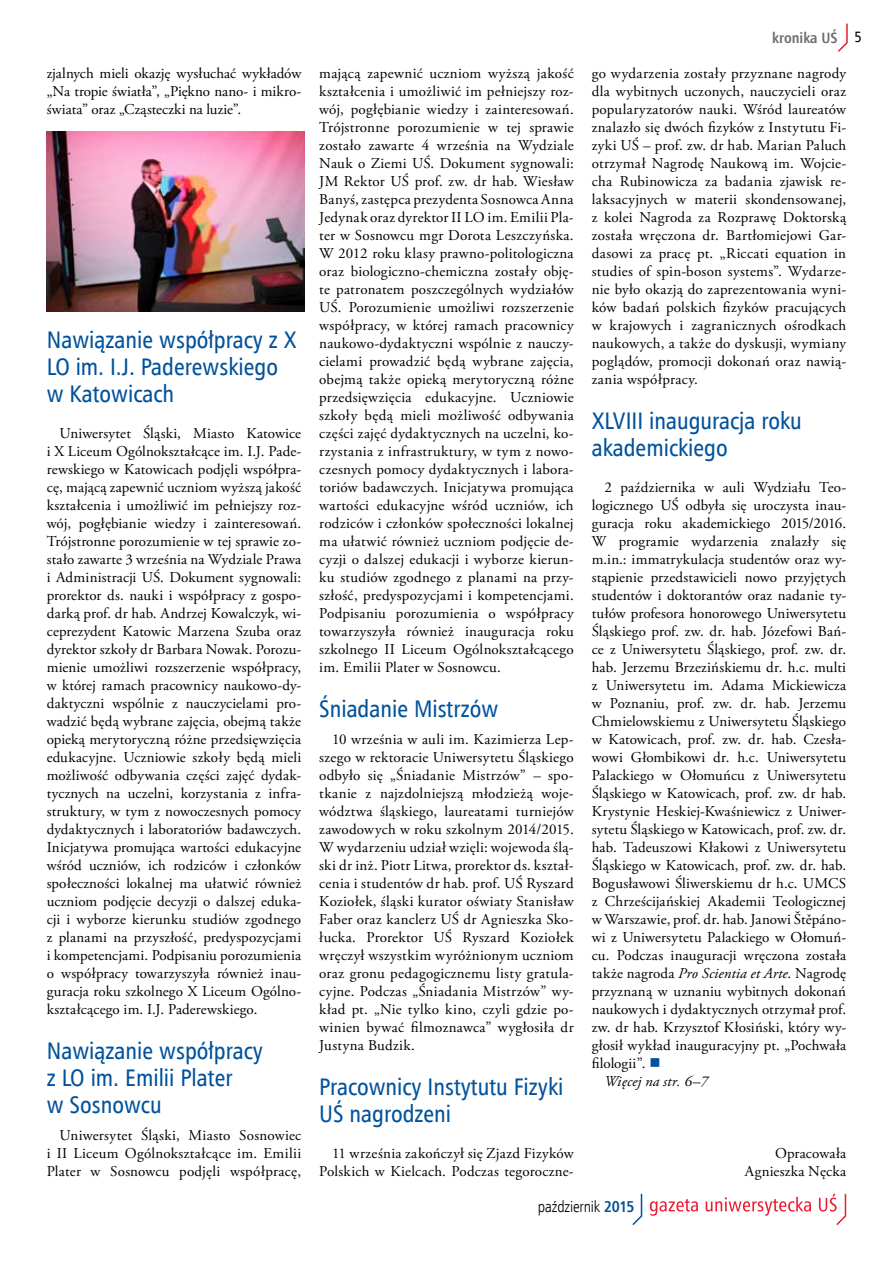
<style>
.page{position:relative;width:893px;height:1263px;background:#fff}
.page>*{position:absolute;margin:0;border:0;box-sizing:border-box;transform-origin:0 0}
.t1{font:24px/27px "Humnst 777 Cn EU";color:#00529c}
.t2{font:15.75px "Humnst 777 Lt Cn EU";letter-spacing:-.01em;color:#000}
.t3{font:15px/18px "Adobe Garamond Pro";letter-spacing:.01em;color:#000;text-align:justify}
.t4{font:italic 15px "Adobe Garamond Pro";letter-spacing:.01em;color:#000}
.t5{font:700 15px "Humnst 777 Cn EU";color:#6d6f71}
.t6{font:15px "Humnst 777 Cn EU";color:#000}
.s1{font-style:italic}
.s2{color:#00529c}
.s3{font-family:"Humnst 777 Cn EU";font-weight:700;color:#00529c}
</style>
<div class="page">
<svg style="left:632px;top:1193px;width:11px;height:32px"></svg>
<svg style="left:650px;top:1199px;width:48px;height:17px"></svg>
<svg style="left:706px;top:1197px;width:105px;height:19px"></svg>
<svg style="left:819px;top:1193px;width:28px;height:32px"></svg>
<svg style="left:838px;top:23px;width:10px;height:29px"></svg>
<img style="left:47px;top:132px;width:258px;height:180px">
<p class="t3" style="left:47px;top:64px;width:256px">zjalnych mieli okazję wysłuchać wykładów „Na tropie światła”, „Piękno nano- i mikro&shy;świata” oraz „Cząsteczki na luzie”.</p>
<h1 class="t1" style="left:47px;top:326px;width:251px">Nawiązanie współpracy z X<br>LO im. I.J. Paderewskiego w Katowicach</h1>
<p class="t3" style="left:47px;top:424px;width:256px;text-indent:13px">Uniwersytet Śląski, Miasto Katowice i X Liceum Ogólnokształcące im. I.J. Pade&shy;rewskiego w Katowicach podjęli współpra&shy;cę, mającą zapewnić uczniom wyższą jakość kształcenia i umożliwić im pełniejszy roz&shy;wój, pogłębianie wiedzy i zainteresowań.<br>Trójstronne porozumienie w tej sprawie zo&shy;stało zawarte 3 września na Wydziale Prawa i Administracji UŚ. Dokument sygnowali: prorektor ds. nauki i współpracy z gospo&shy;darką prof. dr hab. Andrzej Kowalczyk, wi&shy;ceprezydent Katowic Marzena Szuba oraz dyrektor szkoły dr Barbara Nowak. Porozu&shy;mienie umożliwi rozszerzenie współpracy, w której ramach pracownicy naukowo-dy&shy;daktyczni wspólnie z nauczycielami pro&shy;wadzić będą wybrane zajęcia, obejmą także opieką merytoryczną różne przedsięwzięcia edukacyjne. Uczniowie szkoły będą mieli możliwość odbywania części zajęć dydak&shy;tycznych na uczelni, korzystania z infra&shy;struktury, w tym z nowoczesnych pomocy dydaktycznych i laboratoriów badawczych.<br>Inicjatywa promująca wartości edukacyjne wśród uczniów, ich rodziców i członków społeczności lokalnej ma ułatwić również uczniom podjęcie decyzji o dalszej eduka&shy;cji i wyborze kierunku studiów zgodnego z planami na przyszłość, predyspozycjami i kompetencjami. Podpisaniu porozumienia o współpracy towarzyszyła również inau&shy;guracja roku szkolnego X Liceum Ogólno&shy;kształcącego im. I.J. Paderewskiego.</p>
<h1 class="t1" style="left:47px;top:1037px;width:218px">Nawiązanie współpracy z LO im. Emilii Plater<br>w Sosnowcu</h1>
<p class="t3" style="left:47px;top:1126px;width:256px;text-indent:13px">Uniwersytet Śląski, Miasto Sosnowiec i II Liceum Ogólnokształcące im. Emilii Plater w Sosnowcu podjęli współpracę,</p>
<p class="t5" style="left:772px;top:28px;width:67px">kronika UŚ</p>
<p class="t6" style="left:854px;top:28px;width:9px">5</p>
<p class="t3" style="left:319px;top:64px;width:256px">mającą zapewnić uczniom wyższą jakość kształcenia i umożliwić im pełniejszy roz&shy;wój, pogłębianie wiedzy i zainteresowań.<br>Trójstronne porozumienie w tej sprawie zostało zawarte 4 września na Wydziale Nauk o Ziemi UŚ. Dokument sygnowali:<br>JM Rektor UŚ prof. zw. dr hab. Wiesław Banyś, zastępca prezydenta Sosnowca Anna Jedynak oraz dyrektor II LO im. Emilii Pla&shy;ter w Sosnowcu mgr Dorota Leszczyńska.<br>W 2012 roku klasy prawno-politologiczna oraz biologiczno-chemiczna zostały obję&shy;te patronatem poszczególnych wydziałów UŚ. Porozumienie umożliwi rozszerzenie współpracy, w której ramach pracownicy naukowo-dydaktyczni wspólnie z nauczy&shy;cielami prowadzić będą wybrane zajęcia, obejmą także opieką merytoryczną różne przedsięwzięcia edukacyjne. Uczniowie szkoły będą mieli możliwość odbywania części zajęć dydaktycznych na uczelni, ko&shy;rzystania z infrastruktury, w tym z nowo&shy;czesnych pomocy dydaktycznych i labora&shy;toriów badawczych. Inicjatywa promująca wartości edukacyjne wśród uczniów, ich rodziców i członków społeczności lokalnej ma ułatwić również uczniom podjęcie de&shy;cyzji o dalszej edukacji i wyborze kierun&shy;ku studiów zgodnego z planami na przy&shy;szłość, predyspozycjami i kompetencjami.<br>Podpisaniu porozumienia o współpracy towarzyszyła również inauguracja roku szkolnego II Liceum Ogólnokształcącego im. Emilii Plater w Sosnowcu.</p>
<h1 class="t1" style="left:319px;top:695px;width:181px">Śniadanie Mistrzów</h1>
<p class="t3" style="left:319px;top:730px;width:256px;text-indent:13px">10 września w auli im. Kazimierza Lep&shy;szego w rektoracie Uniwersytetu Śląskiego odbyło się „Śniadanie Mistrzów” – spo&shy;tkanie z najzdolniejszą młodzieżą woje&shy;wództwa śląskiego, laureatami turniejów zawodowych w roku szkolnym 2014/2015.<br>W wydarzeniu udział wzięli: wojewoda ślą&shy;ski dr inż. Piotr Litwa, prorektor ds. kształ&shy;cenia i studentów dr hab. prof. UŚ Ryszard Koziołek, śląski kurator oświaty Stanisław Faber oraz kanclerz UŚ dr Agnieszka Sko&shy;łucka. Prorektor UŚ Ryszard Koziołek wręczył wszystkim wyróżnionym uczniom oraz gronu pedagogicznemu listy gratula&shy;cyjne. Podczas „Śniadania Mistrzów” wy&shy;kład pt. „Nie tylko kino, czyli gdzie po&shy;winien bywać filmoznawca” wygłosiła dr Justyna Budzik.</p>
<h1 class="t1" style="left:319px;top:1073px;width:246px">Pracownicy Instytutu Fizyki<br>UŚ nagrodzeni</h1>
<p class="t3" style="left:319px;top:1144px;width:256px;text-align:right">11 września zakończył się Zjazd Fizyków<br>Polskich w Kielcach. Podczas tegoroczne-</p>
<p class="t3" style="left:592px;top:64px;width:256px">go wydarzenia zostały przyznane nagrody dla wybitnych uczonych, nauczycieli oraz popularyzatorów nauki. Wśród laureatów znalazło się dwóch fizyków z Instytutu Fi&shy;zyki UŚ – prof. zw. dr hab. Marian Paluch otrzymał Nagrodę Naukową im. Wojcie&shy;cha Rubinowicza za badania zjawisk re&shy;laksacyjnych w materii skondensowanej, z kolei Nagroda za Rozprawę Doktorską została wręczona dr. Bartłomiejowi Gar&shy;dasowi za pracę pt. „Riccati equation in studies of spin-boson systems”. Wydarze&shy;nie było okazją do zaprezentowania wyni&shy;ków badań polskich fizyków pracujących w krajowych i zagranicznych ośrodkach naukowych, a także do dyskusji, wymiany poglądów, promocji dokonań oraz nawią&shy;zania współpracy.</p>
<h1 class="t1" style="left:592px;top:407px;width:212px">XLVIII inauguracja roku akademickiego</h1>
<p class="t3" style="left:604px;top:478px;width:243px">2 października w auli Wydziału Teo-</p>
<p class="t3" style="left:592px;top:496px;width:256px">logicznego UŚ odbyła się uroczysta inau-</p>
<p class="t3" style="left:592px;top:514px;width:256px">guracja roku akademickiego 2015/2016.</p>
<p class="t3" style="left:592px;top:532px;width:256px">W programie wydarzenia znalazły się</p>
<p class="t3" style="left:592px;top:550px;width:256px">m.in.: immatrykulacja studentów oraz wy-</p>
<p class="t3" style="left:592px;top:568px;width:256px">stąpienie przedstawicieli nowo przyjętych</p>
<p class="t3" style="left:592px;top:586px;width:256px">studentów i doktorantów oraz nadanie ty-</p>
<p class="t3" style="left:592px;top:604px;width:256px">tułów profesora honorowego Uniwersytetu</p>
<p class="t3" style="left:592px;top:622px;width:256px">Śląskiego prof. zw. dr. hab. Józefowi Bań-</p>
<p class="t3" style="left:592px;top:640px;width:256px">ce z Uniwersytetu Śląskiego, prof. zw. dr.</p>
<p class="t3" style="left:592px;top:658px;width:256px">hab. Jerzemu Brzezińskiemu dr. h.c. multi</p>
<p class="t3" style="left:592px;top:676px;width:256px">z Uniwersytetu im. Adama Mickiewicza</p>
<p class="t3" style="left:592px;top:694px;width:256px">w Poznaniu, prof. zw. dr. hab. Jerzemu</p>
<p class="t3" style="left:592px;top:712px;width:256px">Chmielowskiemu z Uniwersytetu Śląskiego</p>
<p class="t3" style="left:592px;top:730px;width:256px">w Katowicach, prof. zw. dr. hab. Czesła-</p>
<p class="t3" style="left:592px;top:748px;width:256px">wowi Głombikowi dr. h.c. Uniwersytetu</p>
<p class="t3" style="left:592px;top:766px;width:256px">Palackiego w Ołomuńcu z Uniwersytetu</p>
<p class="t3" style="left:592px;top:784px;width:256px">Śląskiego w Katowicach, prof. zw. dr hab.</p>
<p class="t3" style="left:592px;top:802px;width:256px">Krystynie Heskiej-Kwaśniewicz z Uniwer-</p>
<p class="t3" style="left:592px;top:820px;width:256px">sytetu Śląskiego w Katowicach, prof. zw. dr.</p>
<p class="t3" style="left:592px;top:838px;width:256px">hab. Tadeuszowi Kłakowi z Uniwersytetu</p>
<p class="t3" style="left:592px;top:856px;width:256px">Śląskiego w Katowicach, prof. zw. dr. hab.</p>
<p class="t3" style="left:592px;top:874px;width:256px">Bogusławowi Śliwerskiemu dr h.c. UMCS</p>
<p class="t3" style="left:592px;top:892px;width:256px">z Chrześcijańskiej Akademii Teologicznej</p>
<p class="t3" style="left:592px;top:910px;width:256px">w Warszawie, prof. dr. hab. Janowi Štěpáno-</p>
<p class="t3" style="left:592px;top:928px;width:256px">wi z Uniwersytetu Palackiego w Ołomuń-</p>
<p class="t3" style="left:592px;top:946px;width:256px">cu. Podczas inauguracji wręczona została</p>
<p class="t3" style="left:592px;top:964px;width:256px">także nagroda <span class="s1">Pro Scientia et Arte</span>. Nagrodę</p>
<p class="t3" style="left:592px;top:982px;width:256px">przyznaną w uznaniu wybitnych dokonań</p>
<p class="t3" style="left:592px;top:1000px;width:256px">naukowych i dydaktycznych otrzymał prof.</p>
<p class="t3" style="left:592px;top:1018px;width:256px">zw. dr hab. Krzysztof Kłosiński, który wy-</p>
<p class="t3" style="left:592px;top:1036px;width:256px">głosił wykład inauguracyjny pt. „Pochwała</p>
<p class="t3" style="left:592px;top:1054px;width:71px">filologii”. <span class="s2">■</span></p>
<p class="t4" style="left:604px;top:1072px;width:105px">Więcej na str. 6–7</p>
<p class="t3" style="left:745px;top:1144px;width:103px;text-align:right">Opracowała<br>Agnieszka Nęcka</p>
<p class="t2" style="left:538px;top:1196px;width:98px">październik <span class="s3">2015</span></p>
</div>
